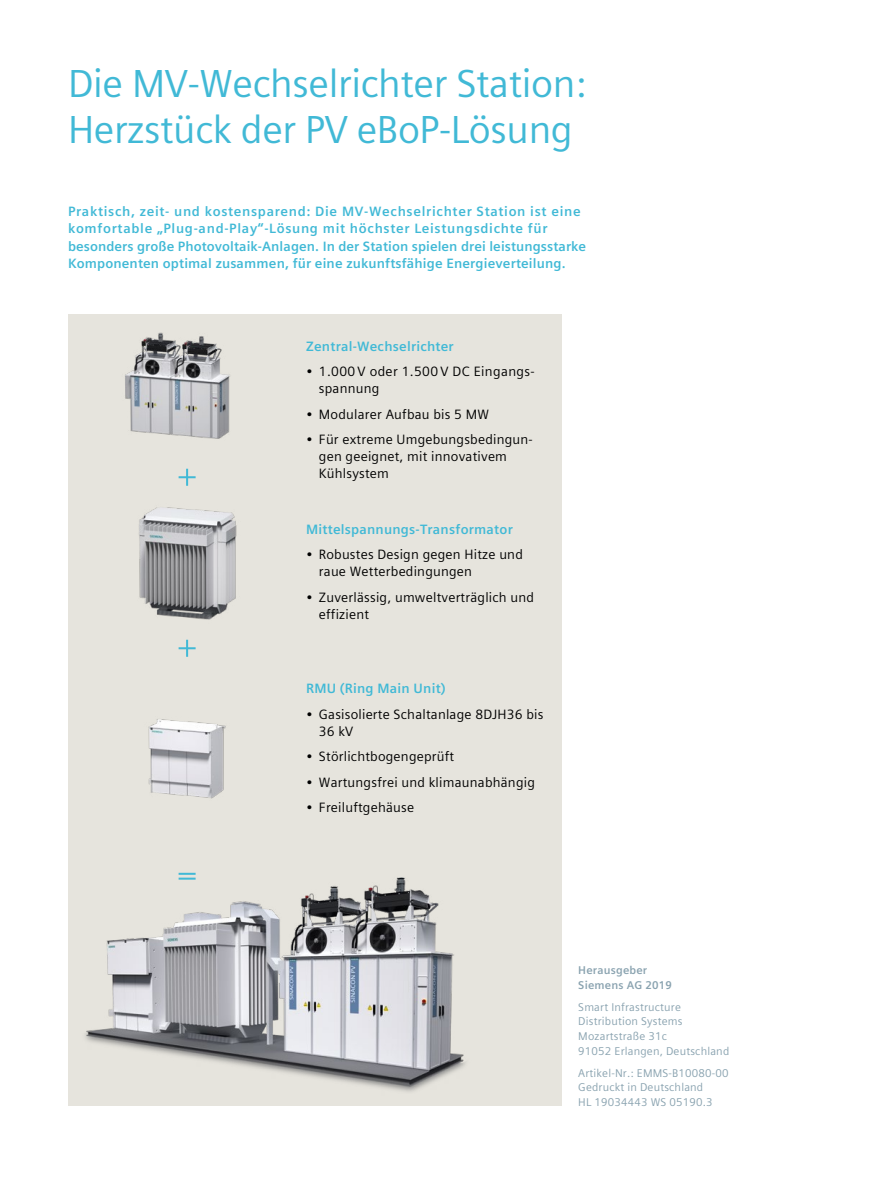
<style>
.page{position:relative;width:893px;height:1191px;background:#fff}
.page>*{position:absolute;margin:0;border:0;box-sizing:border-box;transform-origin:0 0}
.t1{font:39px/46.8px "Siemens Sans Global";letter-spacing:-.01em;color:#41b9d6}
.t2{font:700 13.5px/17.5px "Siemens Sans Global";letter-spacing:.015em;color:#41b9d6}
.t3{font:13.5px/17px "Siemens Sans Global";letter-spacing:.015em;color:#000}
.t4{font:11.25px/14.7px "Siemens Sans Global";letter-spacing:.015em;color:#8aa3b0}
.t5{font:700 11.25px/14.7px "Siemens Sans Global";letter-spacing:.015em;color:#8aa3b0}
</style>
<div class="page">
<div style="left:68px;top:315px;width:493px;height:791px;background:#e6e4dd"></div>
<svg style="left:179px;top:469px;width:17px;height:17px"></svg>
<svg style="left:179px;top:640px;width:17px;height:17px"></svg>
<img style="left:125px;top:332px;width:105px;height:107px">
<img style="left:148px;top:719px;width:78px;height:80px">
<img style="left:85px;top:872px;width:381px;height:220px">
<img style="left:139px;top:507px;width:98px;height:113px">
<h1 class="t1" style="left:68px;top:60px;width:520px">Die MV-Wechselrichter Station:<br>Herzstück der PV eBoP-Lösung</h1>
<p class="t2" style="left:68px;top:202px;width:520px">Praktisch, zeit- und kostensparend: Die MV-Wechselrichter Station ist eine komfortable „Plug-and-Play“-Lösung mit höchster Leistungsdichte für besonders große Photovoltaik-Anlagen. In der Station spielen drei leistungsstarke Komponenten optimal zusammen, für eine zukunftsfähige Energieverteilung.</p>
<p class="t2" style="left:306px;top:337px;width:149px">Zentral-Wechselrichter</p>
<p class="t3" style="left:319px;top:363px;width:217px;text-indent:-13px">• 1.000 V oder 1.500 V DC Eingangs&shy;spannung</p>
<p class="t3" style="left:306px;top:405px;width:184px">• Modularer Aufbau bis 5 MW</p>
<p class="t3" style="left:319px;top:431px;width:215px;text-indent:-13px">• Für extreme Umgebungsbedingun&shy;gen geeignet, mit innovativem<br>Kühlsystem</p>
<p class="t2" style="left:306px;top:520px;width:208px">Mittelspannungs-Transformator</p>
<p class="t3" style="left:319px;top:546px;width:205px;text-indent:-13px">• Robustes Design gegen Hitze und raue Wetterbedingungen</p>
<p class="t3" style="left:319px;top:588px;width:217px;text-indent:-13px">• Zuverlässig, umweltverträglich und effizient</p>
<p class="t2" style="left:306px;top:680px;width:141px">RMU (Ring Main Unit)</p>
<p class="t3" style="left:319px;top:706px;width:226px;text-indent:-13px">• Gasisolierte Schaltanlage 8DJH36 bis<br>36 kV</p>
<p class="t3" style="left:306px;top:748px;width:150px">• Störlichtbogengeprüft</p>
<p class="t3" style="left:306px;top:774px;width:230px">• Wartungsfrei und klimaunabhängig</p>
<p class="t3" style="left:306px;top:799px;width:110px">• Freiluftgehäuse</p>
<p class="t5" style="left:578px;top:963px;width:95px">Herausgeber<br>Siemens AG 2019</p>
<p class="t4" style="left:578px;top:999px;width:152px">Smart Infrastructure<br>Distribution Systems<br>Mozartstraße 31c<br>91052 Erlangen, Deutschland</p>
<p class="t4" style="left:578px;top:1065px;width:152px">Artikel-Nr.: EMMS-B10080-00<br>Gedruckt in Deutschland<br>HL 19034443 WS 05190.3</p>
</div>
